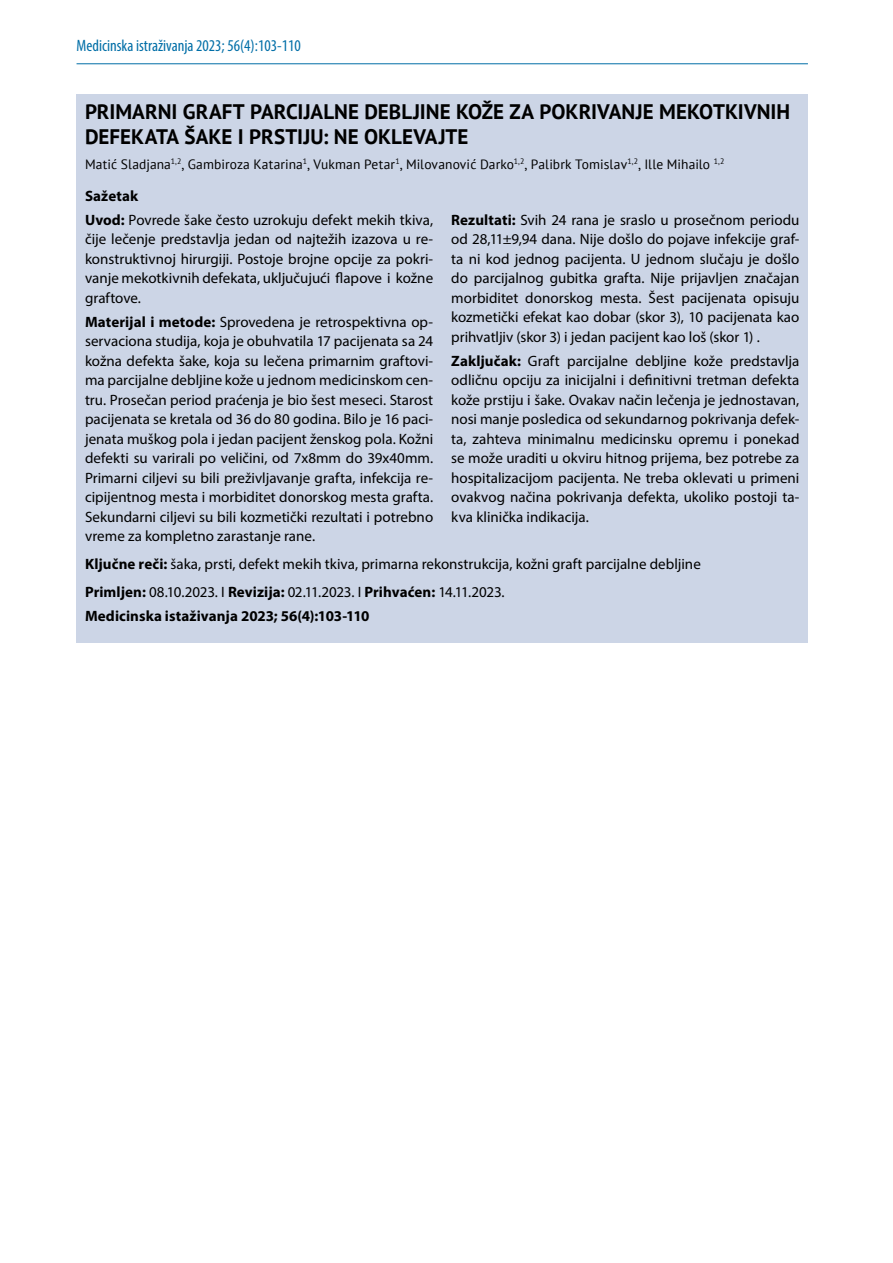
<style>
.page{position:relative;width:893px;height:1263px;background:#fff}
.page>*{position:absolute;margin:0;border:0;box-sizing:border-box;transform-origin:0 0}
.t1{font:700 21px/25.2px "PT Sans";color:#000}
.t2{font:condensed 16.5px "Myriad Pro";color:#006ea7}
.t3{font:15px/19.5px "Myriad Pro";color:#000;text-align:justify}
.t4{font:700 15px "Myriad Pro";letter-spacing:.005em;color:#000}
.t5{font:13.5px "PT Sans";letter-spacing:.005em;color:#000}
.s1{font-weight:700}
</style>
<div class="page">
<hr style="left:77px;top:63px;width:731px;height:1px;background:#006ea7">
<div style="left:77px;top:95px;width:731px;height:548px;background:#ccd5e6"></div>
<p class="t2" style="left:77px;top:35px;width:226px">Medicinska istraživanja 2023; 56(4):103-110</p>
<h1 class="t1" style="left:85px;top:99px;width:707px">PRIMARNI GRAFT PARCIJALNE DEBLJINE KOŽE ZA POKRIVANJE MEKOTKIVNIH<br>DEFEKATA ŠAKE I PRSTIJU: NE OKLEVAJTE</h1>
<p class="t5" style="left:85px;top:155px;width:641px">Matić Sladjana<sup>1,2</sup>, Gambiroza Katarina<sup>1</sup>, Vukman Petar<sup>1</sup>, Milovanović Darko<sup>1,2</sup>, Palibrk Tomislav<sup>1,2</sup>, Ille Mihailo <sup>1,2</sup></p>
<p class="t3" style="left:85px;top:184px;width:350px;line-height:23.7px"><span class="s1">Sažetak<br>Uvod:</span> Povrede šake često uzrokuju defekt mekih tkiva,</p>
<p class="t3" style="left:85px;top:229px;width:350px">čije lečenje predstavlja jedan od najtežih izazova u re&shy;konstruktivnoj hirurgiji. Postoje brojne opcije za pokri&shy;vanje mekotkivnih defekata, uključujući flapove i kožne graftove.</p>
<p class="t3" style="left:85px;top:312px;width:350px"><span class="s1">Materijal i metode:</span> Sprovedena je retrospektivna op&shy;servaciona studija, koja je obuhvatila 17 pacijenata sa 24 kožna defekta šake, koja su lečena primarnim graftovi&shy;ma parcijalne debljine kože u jednom medicinskom cen&shy;tru. Prosečan period praćenja je bio šest meseci. Starost pacijenata se kretala od 36 do 80 godina. Bilo je 16 paci&shy;jenata muškog pola i jedan pacijent ženskog pola. Kožni defekti su varirali po veličini, od 7x8mm do 39x40mm.<br>Primarni ciljevi su bili preživljavanje grafta, infekcija re&shy;cipijentnog mesta i morbiditet donorskog mesta grafta.<br>Sekundarni ciljevi su bili kozmetički rezultati i potrebno vreme za kompletno zarastanje rane.</p>
<p class="t3" style="left:451px;top:210px;width:350px"><span class="s1">Rezultati:</span> Svih 24 rana je sraslo u prosečnom periodu od 28,11±9,94 dana. Nije došlo do pojave infekcije graf&shy;ta ni kod jednog pacijenta. U jednom slučaju je došlo do parcijalnog gubitka grafta. Nije prijavljen značajan morbiditet donorskog mesta. Šest pacijenata opisuju kozmetički efekat kao dobar (skor 3), 10 pacijenata kao prihvatljiv (skor 3) i jedan pacijent kao loš (skor 1) .</p>
<p class="t3" style="left:451px;top:351px;width:350px"><span class="s1">Zaključak:</span> Graft parcijalne debljine kože predstavlja odličnu opciju za inicijalni i definitivni tretman defekta kože prstiju i šake. Ovakav način lečenja je jednostavan, nosi manje posledica od sekundarnog pokrivanja defek&shy;ta, zahteva minimalnu medicinsku opremu i ponekad se može uraditi u okviru hitnog prijema, bez potrebe za hospitalizacijom pacijenta. Ne treba oklevati u primeni ovakvog načina pokrivanja defekta, ukoliko postoji ta&shy;kva klinička indikacija.</p>
<p class="t3" style="left:85px;top:550px;width:617px;line-height:28px"><span class="s1">Ključne reči:</span> šaka, prsti, defekt mekih tkiva, primarna rekonstrukcija, kožni graft parcijalne debljine<br><span class="s1">Primljen:</span> 08.10.2023. I <span class="s1">Revizija:</span> 02.11.2023. I <span class="s1">Prihvaćen:</span> 14.11.2023.</p>
<p class="t4" style="left:85px;top:606px;width:286px">Medicinska istaživanja 2023; 56(4):103-110</p>
</div>
